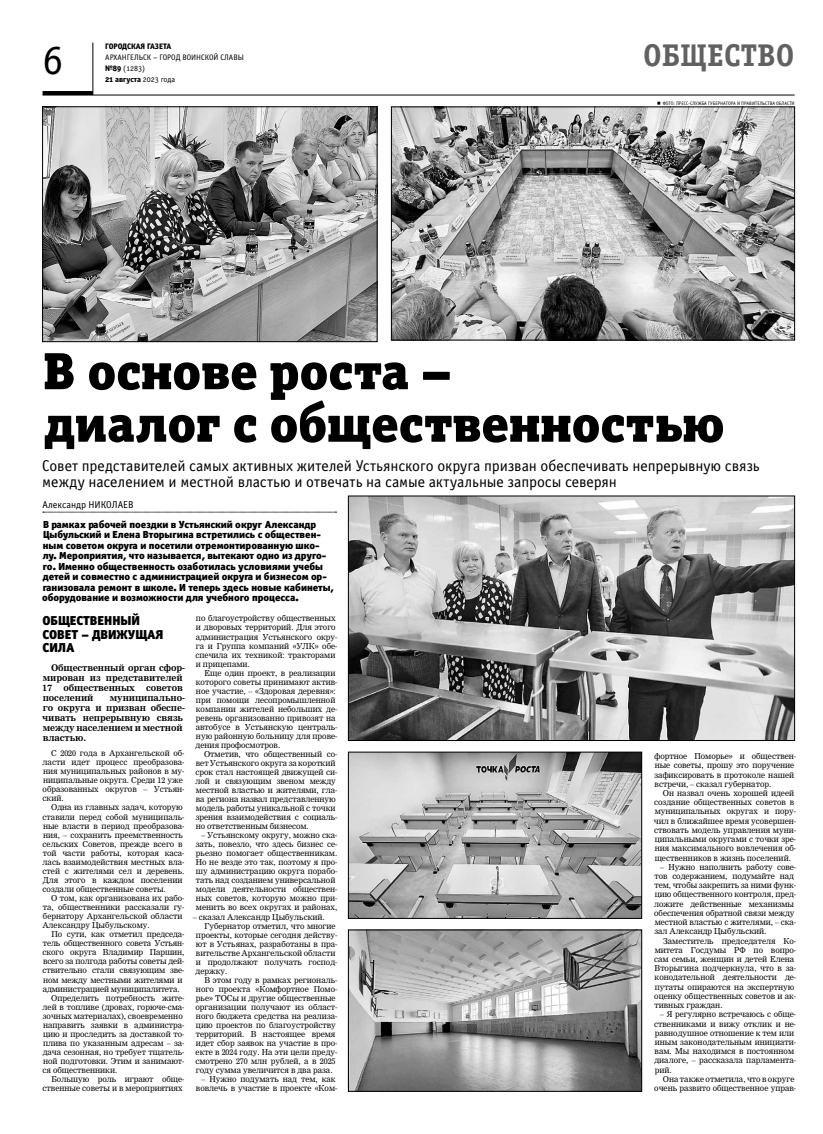
<style>
.page{position:relative;width:823px;height:1134px;background:#fff}
.page>*{position:absolute;margin:0;border:0;box-sizing:border-box;transform-origin:0 0}
.t1{font:52.5px/52.5px "Officina Serif Black OSC";color:#000}
.t2{font:42px "Officina Serif Book OSC";color:#000}
.t3{font:31.5px "Officina Serif Bold OSC";color:#616161}
.t4{font:15.8px/15.8px "Officina Sans Book OSC";letter-spacing:-.005em;color:#000}
.t5{font:13px/13.6px "Officina Sans Black C";letter-spacing:.105em;color:#000}
.t6{font:10.3px/10.5px "Officina Sans Black C";color:#000}
.t7{font:10px "Officina Sans Book OSC";color:#000}
.t8{font:700 9px/10px "Nimrod Cyr";letter-spacing:-.01em;color:#000}
.t9{font:8px/9.2px "Nimrod Cyr";color:#000}
.t10{font:8px/11px "Officina Sans Book OSC";color:#000}
.t11{font:8px "Officina Sans Extra Bold OSC";color:#000}
.t12{font:5px "Officina Sans Book OSC";color:#000}
.s1{font-family:"Officina Sans Extra Bold OSC"}
.s2{font-family:"Officina Sans Book OSC"}
</style>
<div class="page">
<hr style="left:93px;top:43px;width:1px;height:52px;background:#000">
<hr style="left:43px;top:95px;width:751px;height:1px;background:#000">
<hr style="left:43px;top:91px;width:50px;height:4px;background:#000">
<img style="left:44px;top:109px;width:331px;height:231px">
<div style="left:42px;top:107px;width:335px;height:235px;border:1px solid #000"></div>
<img style="left:393px;top:109px;width:399px;height:229px">
<div style="left:391px;top:107px;width:403px;height:233px;border:1px solid #000"></div>
<img style="left:350px;top:498px;width:442px;height:241px">
<div style="left:348px;top:496px;width:446px;height:245px;border:1px solid #000"></div>
<svg style="left:43px;top:512px;width:293px;height:1px"></svg>
<img style="left:350px;top:754px;width:289px;height:162px">
<div style="left:348px;top:752px;width:293px;height:166px;border:1px solid #000"></div>
<img style="left:350px;top:932px;width:289px;height:157px">
<h2 class="t2" style="left:43px;top:37px;width:22px">6</h2>
<p class="t11" style="left:105px;top:41px;width:67px">Городская газета</p>
<p class="t10" style="left:105px;top:52px;width:140px">Архангельск – город вои нской славы <span class="s1">№89</span> (1283)</p>
<p class="t11" style="left:105px;top:74px;width:71px">21 августа <span class="s2">2023 года</span></p>
<h3 class="t3" style="left:642px;top:37px;width:153px">общество</h3>
<p class="t12" style="left:662px;top:101px;width:128px">фото: п ресс-служба губернатора и п равительства области</p>
<h1 class="t1" style="left:43px;top:345px;width:682px">В основе роста –<br>диалог с общественностью</h1>
<h3 class="t4" style="left:42px;top:458px;width:718px">Совет представителей самых активных жителей Устьянского округа призван обеспечивать непрерывную связь между населением и местной властью и отвечать на самые актуальные запросы северян</h3>
<p class="t7" style="left:42px;top:500px;width:92px">Александр Николаев</p>
<p class="t6" style="left:42px;top:519px;width:293px">В рамках рабочей поездки в Устьянский округ Александр Цыбульский и Елена Вторыгина встретились с обществен&shy;ным советом округа и посетили отремонтированную шко&shy;лу. Мероприятия, что называется, вытекают одно из друго&shy;го. Именно общественность озаботилась условиями учебы детей и совместно с администрацией округа и бизнесом ор&shy;ганизовала ремонт в школе. И теперь здесь новые кабинеты, оборудование и возможности для учебного процесса.</p>
<h3 class="t5" style="left:42px;top:614px;width:99px">Общественный совет – дви</h3>
<h3 class="t5" style="left:117px;top:627px;width:48px">жущая</h3>
<h3 class="t5" style="left:42px;top:641px;width:9px">сила</h3>
<p class="t8" style="left:42px;top:663px;width:144px;text-indent:9px">Общественный орган сфор&shy;мирован из представителей<br>17 общественных советов поселений</p>
<p class="t8" style="left:42px;top:693px;width:144px;text-indent:68px">муниципально&shy;го округа и призван обеспе&shy;чивать непрерывную связь между населением и местной властью.</p>
<p class="t9" style="left:43px;top:749px;width:143px;text-indent:9px">С 2020 года в Архангельской об&shy;ласти идет процесс преобразова&shy;ния муниципальных районов в му&shy;ниципальные округа. Среди 12 уже образованных округов – Устьян&shy;ский.</p>
<p class="t9" style="left:43px;top:803px;width:143px;text-indent:9px">Одна из главных задач, которую ставили перед собой муниципаль&shy;ные власти в период преобразова&shy;ния, – сохранить преемственность сельских Советов, прежде всего в той части работы, которая каса&shy;лась взаимодействия местных вла&shy;стей с жителями сел и деревень.<br>Для этого в каждом поселении создали общественные советы.</p>
<p class="t9" style="left:42px;top:893px;width:143px;text-indent:9px">О том, как организована их рабо&shy;та, общественники рассказали гу&shy;бернатору Архангельской области<br>Александру Цыбульскому.</p>
<p class="t9" style="left:51px;top:930px;width:134px">По сути, как отметил председа-</p>
<p class="t9" style="left:43px;top:939px;width:143px">тель общественного совета Устьян-</p>
<p class="t9" style="left:43px;top:948px;width:143px">ского округа Владимир Паршин,</p>
<p class="t9" style="left:43px;top:957px;width:143px">всего за полгода работы советы дей-</p>
<p class="t9" style="left:43px;top:966px;width:143px">ствительно стали связующим зве-</p>
<p class="t9" style="left:43px;top:975px;width:141px">ном между местными жителями и</p>
<p class="t9" style="left:43px;top:984px;width:138px">администрацией муниципалитета.</p>
<p class="t9" style="left:51px;top:993px;width:135px">Определить потребность жите-</p>
<p class="t9" style="left:43px;top:1002px;width:143px">лей в топливе (дровах, горюче-сма-</p>
<p class="t9" style="left:43px;top:1011px;width:141px">зочных материалах), своевременно</p>
<p class="t9" style="left:43px;top:1020px;width:143px">направить заявки в администра-</p>
<p class="t9" style="left:43px;top:1029px;width:143px">цию и проследить за доставкой то-</p>
<p class="t9" style="left:43px;top:1038px;width:143px">плива по указанным адресам – за-</p>
<p class="t9" style="left:43px;top:1047px;width:143px">дача сезонная, но требует тщатель-</p>
<p class="t9" style="left:43px;top:1056px;width:143px">ной подготовки. Этим и занимают-</p>
<p class="t9" style="left:43px;top:1065px;width:76px">ся общественники.</p>
<p class="t9" style="left:51px;top:1075px;width:134px">Большую роль играют обще-</p>
<p class="t9" style="left:43px;top:1084px;width:141px">ственные советы и в мероприятиях</p>
<p class="t9" style="left:195px;top:614px;width:143px">по благоустройству общественных и дворовых территорий. Для этого администрация Устьянского окру&shy;га и Группа компаний «УЛК» обе&shy;спечила их техникой: тракторами и прицепами.</p>
<p class="t9" style="left:195px;top:668px;width:143px;text-indent:9px">Еще один проект, в реализации которого советы принимают актив&shy;ное участие, – «Здоровая деревня»: при помощи лесопромышленной компании жителей небольших де&shy;ревень организованно привозят на автобусе в Устьянскую централь&shy;ную районную больницу для прове&shy;дения профосмотров.</p>
<p class="t9" style="left:195px;top:749px;width:143px;text-indent:9px">Отметив, что общественный со&shy;вет Устьянского округа за короткий срок стал настоящей движущей си&shy;лой и связующим звеном между местной властью и жителями, гла&shy;ва региона назвал представленную модель работы уникальной с точки зрения взаимодействия с социаль&shy;но ответственным бизнесом.</p>
<p class="t9" style="left:195px;top:831px;width:143px;text-indent:6px">– Устьянскому округу, можно ска&shy;зать, повезло, что здесь бизнес се&shy;рьезно помогает общественникам.<br>Но не везде это так, поэтому я про&shy;шу администрацию округа порабо&shy;тать над созданием универсальной модели деятельности обществен&shy;ных советов, которую можно при&shy;менить во всех округах и районах,</p>
<p class="t9" style="left:193px;top:912px;width:133px">– сказал Александр Цыбульский.</p>
<p class="t9" style="left:204px;top:921px;width:133px">Губернатор отметил, что многие</p>
<p class="t9" style="left:196px;top:930px;width:143px">проекты, которые сегодня действу-</p>
<p class="t9" style="left:196px;top:939px;width:143px">ют в Устьянах, разработаны в пра-</p>
<p class="t9" style="left:196px;top:948px;width:141px">вительстве Архангельской области</p>
<p class="t9" style="left:196px;top:957px;width:143px">и продолжают получать господ-</p>
<p class="t9" style="left:195px;top:966px;width:33px">держку.</p>
<p class="t9" style="left:204px;top:975px;width:134px">В этом году в рамках региональ-</p>
<p class="t9" style="left:196px;top:984px;width:143px">ного проекта «Комфортное Помо-</p>
<p class="t9" style="left:196px;top:993px;width:141px">рье» ТОСы и другие общественные</p>
<p class="t9" style="left:195px;top:1002px;width:143px">организации получают из област-</p>
<p class="t9" style="left:196px;top:1011px;width:143px">ного бюджета средства на реализа-</p>
<p class="t9" style="left:196px;top:1020px;width:141px">цию проектов по благоустройству</p>
<p class="t9" style="left:195px;top:1029px;width:141px">территорий. В настоящее время</p>
<p class="t9" style="left:196px;top:1038px;width:143px">идет сбор заявок на участие в про-</p>
<p class="t9" style="left:195px;top:1047px;width:143px">екте в 2024 году. На эти цели преду-</p>
<p class="t9" style="left:195px;top:1056px;width:141px">смотрено 270 млн рублей, а в 2025</p>
<p class="t9" style="left:196px;top:1065px;width:138px">году сумма увеличится в два раза.</p>
<p class="t9" style="left:196px;top:1075px;width:143px;text-align:center">– Нужно подумать над тем, как вовлечь в участие в проекте «Ком-</p>
<p class="t9" style="left:654px;top:751px;width:143px">фортное Поморье» и обществен&shy;ные советы, прошу это поручение зафиксировать в протоколе нашей встречи, – сказал губернатор.</p>
<p class="t9" style="left:653px;top:788px;width:143px;text-indent:9px">Он назвал очень хорошей идеей создание общественных советов в муниципальных округах и пору&shy;чил в ближайшее время усовершен&shy;ствовать модель управления муни&shy;ципальными округами с точки зре&shy;ния максимального вовлечения об&shy;щественников в жизнь поселений.</p>
<p class="t9" style="left:654px;top:862px;width:143px;text-indent:6px">– Нужно наполнить работу сове&shy;тов содержанием, подумайте над тем, чтобы закрепить за ними функ&shy;цию общественного контроля, пред&shy;ложите действенные механизмы обеспечения обратной связи между местной властью с жителями, – ска&shy;зал Александр Цыбульский.</p>
<p class="t9" style="left:653px;top:936px;width:143px;text-indent:9px">Заместитель председателя Ко&shy;митета Госдумы РФ по вопро&shy;сам семьи, женщин и детей Елена<br>Вторыгина подчеркнула, что в за&shy;конодательной деятельности де&shy;путаты опираются на экспертную оценку общественных советов и ак&shy;тивных граждан.</p>
<p class="t9" style="left:653px;top:1010px;width:143px;text-indent:6px">– Я регулярно встречаюсь с обще&shy;ственниками и вижу отклик и не&shy;равнодушное отношение к тем или иным законодательным инициати&shy;вам. Мы находимся в постоянном диалоге, – рассказала парламента&shy;рий.</p>
<p class="t9" style="left:654px;top:1074px;width:143px;text-align:right">Она также отметила, что в округе очень развито общественное управ-</p>
</div>
